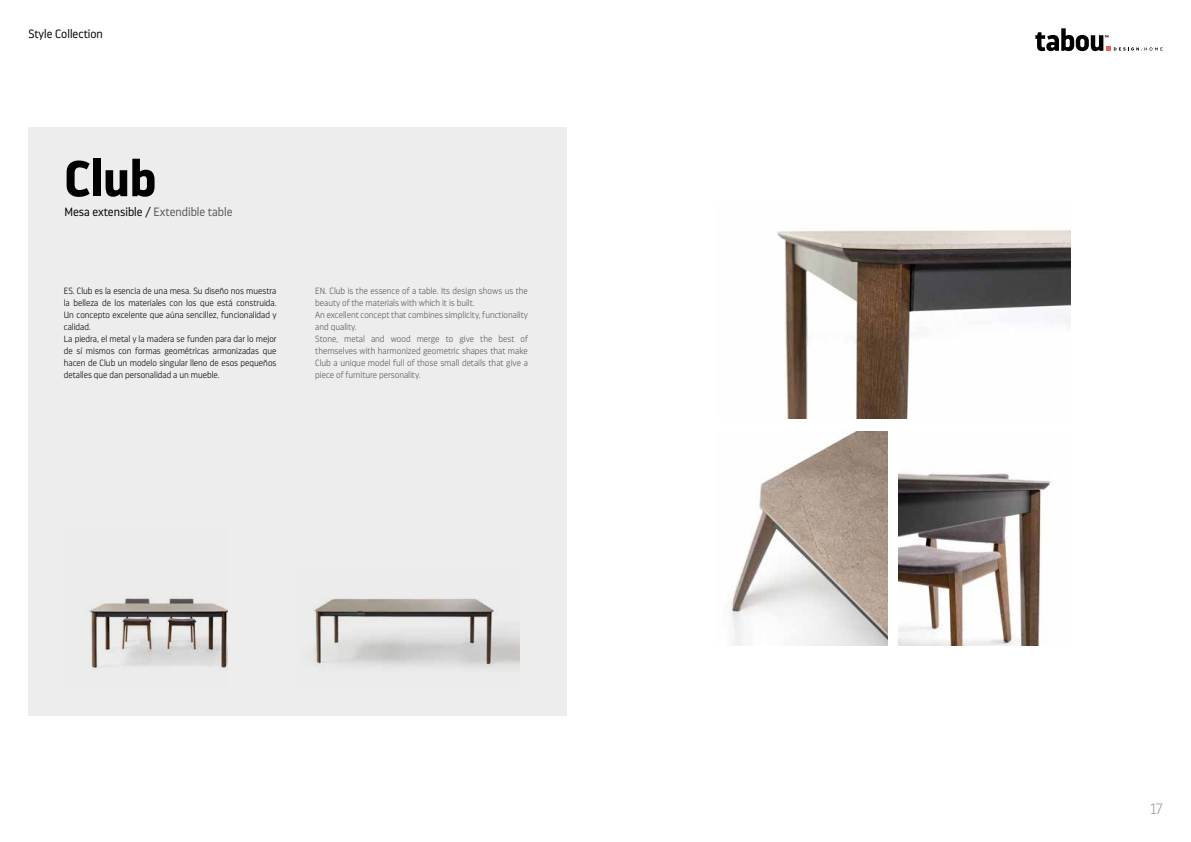
<style>
.page{position:relative;width:1191px;height:842px;background:#fff}
.page>*{position:absolute;margin:0;border:0;box-sizing:border-box;transform-origin:0 0}
.t1{font:700 50px "Darwin Pro";color:#000}
.t2{font:200 15px "Darwin Pro";color:#9d9d9c}
.t3{font:300 12px "Darwin Pro";color:#000}
.t4{font:200 9px/12px "Darwin Pro";color:#000}
.t5{font:200 9px/12px "Darwin Pro";color:#575756}
.s1{color:#575756}
</style>
<div class="page">
<div style="left:28px;top:127px;width:539px;height:588px;background:#ededed"></div>
<img style="left:313px;top:598px;width:207px;height:69px">
<img style="left:88px;top:596px;width:140px;height:74px">
<img style="left:777px;top:229px;width:293px;height:189px">
<img style="left:730px;top:431px;width:157px;height:215px">
<img style="left:899px;top:472px;width:152px;height:174px">
<svg style="left:1035px;top:28px;width:127px;height:23px"></svg>
<h3 class="t3" style="left:28px;top:26px;width:76px">Style Collection</h3>
<h1 class="t1" style="left:64px;top:143px;width:94px">Club</h1>
<h3 class="t3" style="left:64px;top:204px;width:170px">Mesa extensible / <span class="s1">Extendible table</span></h3>
<p class="t4" style="left:64px;top:285px;width:214px">ES. Club es la esencia de una mesa. Su diseño nos muestra la belleza de los materiales con los que está construida.<br>Un concepto excelente que aúna sencillez, funcionalidad y calidad.<br>La piedra, el metal y la madera se funden para dar lo mejor de sí mismos con formas geométricas armonizadas que hacen de Club un modelo singular lleno de esos pequeños detalles que dan personalidad a un mueble.</p>
<p class="t5" style="left:315px;top:285px;width:214px">EN. Club is the essence of a table. Its design shows us the beauty of the materials with which it is built.<br>An excellent concept that combines simplicity, functionality and quality.<br>Stone, metal and wood merge to give the best of themselves with harmonized geometric shapes that make Club a unique model full of those small details that give a piece of furniture personality.</p>
<h2 class="t2" style="left:1150px;top:799px;width:14px">17</h2>
</div>
